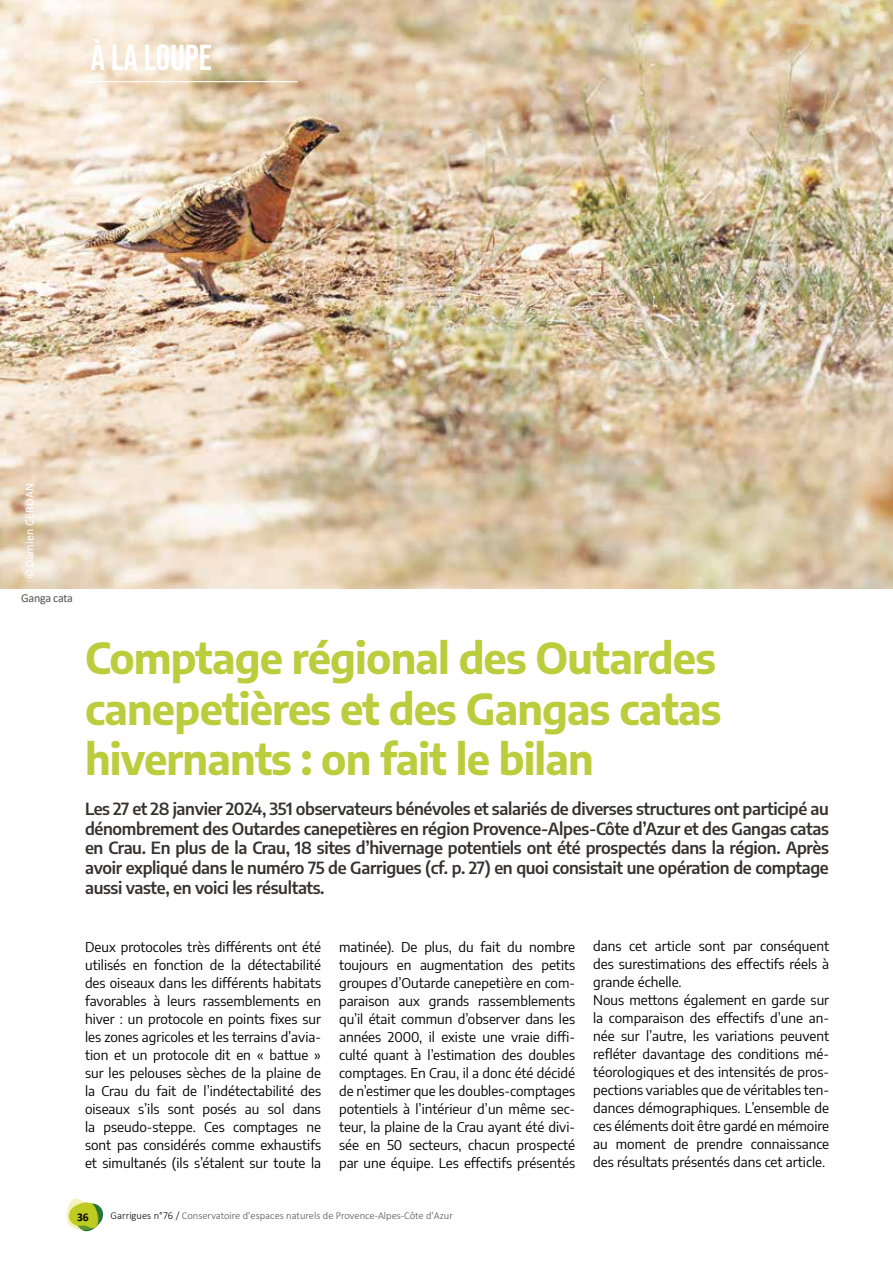
<style>
.page{position:relative;width:893px;height:1263px;background:#fff}
.page>*{position:absolute;margin:0;border:0;box-sizing:border-box;transform-origin:0 0}
.t1{font:700 42px/50.4px "Encode Sans";letter-spacing:-.02em;color:#bbcc3c}
.t2{font:36px "Bebas Neue";color:#fff}
.t3{font:600 16.5px/19.8px "Encode Sans";letter-spacing:-.02em;color:#38322e;text-align:justify}
.t4{font:13.5px/18px "Encode Sans";color:#000;text-align:justify}
.t5{font:12px "Calibri";letter-spacing:.01em;color:#fff}
.t6{font:12px "Calibri";letter-spacing:-.03em;color:#57514c}
.t7{font:700 11.7px "Calibri";color:#000}
.t8{font:300 10.5px "Calibri";color:#57514c}
.s1{color:#000}
</style>
<div class="page">
<svg style="left:67px;top:1198px;width:36px;height:33px"></svg>
<img style="left:0;top:0;width:893px;height:589px">
<hr style="left:85px;top:81px;width:213px;height:1px;background:#fff">
<h2 class="t2" style="left:91px;top:37px;width:122px">À LA LOUPE</h2>
<p class="t5" style="left:21px;top:579px;width:98px;rotate:-90deg">© Damien CERDAN</p>
<p class="t6" style="left:21px;top:589px;width:53px">Ganga cata</p>
<h1 class="t1" style="left:85px;top:631px;width:638px">Comptage régional des Outardes canepetières et des Gangas catas hivernants : on fait le bilan</h1>
<p class="t3" style="left:85px;top:798px;width:745px">Les 27 et 28 janvier 2024, 351 observateurs bénévoles et salariés de diverses structures ont participé au dénombrement des Outardes canepetières en région Provence-Alpes-Côte d’Azur et des Gangas catas en Crau. En plus de la Crau, 18 sites d’hivernage potentiels ont été prospectés dans la région. Après avoir expliqué dans le numéro 75 de Garrigues (cf. p. 27) en quoi consistait une opération de comptage aussi vaste, en voici les résultats.</p>
<p class="t4" style="left:85px;top:937px;width:238px">Deux protocoles très différents ont été utilisés en fonction de la détectabilité des oiseaux dans les différents habitats favorables à leurs rassemblements en hiver : un protocole en points fixes sur les zones agricoles et les terrains d’avia&shy;tion et un protocole dit en « battue » sur les pelouses sèches de la plaine de la Crau du fait de l’indétectabilité des oiseaux s’ils sont posés au sol dans la pseudo-steppe. Ces comptages ne sont pas considérés comme exhaustifs et simultanés (ils s’étalent sur toute la</p>
<p class="t4" style="left:339px;top:937px;width:238px">matinée). De plus, du fait du nombre toujours en augmentation des petits groupes d’Outarde canepetière en com&shy;paraison aux grands rassemblements qu’il était commun d’observer dans les années 2000, il existe une vraie diffi&shy;culté quant à l’estimation des doubles comptages. En Crau, il a donc été décidé de n’estimer que les doubles-comptages potentiels à l’intérieur d’un même sec&shy;teur, la plaine de la Crau ayant été divi&shy;sée en 50 secteurs, chacun prospecté par une équipe. Les effectifs présentés</p>
<p class="t4" style="left:593px;top:937px;width:238px;text-align:left">dans cet article sont par conséquent des surestimations des effectifs réels à grande échelle.<br>Nous mettons également en garde sur la comparaison des effectifs d’une an&shy;née sur l’autre, les variations peuvent refléter davantage des conditions mé&shy;téorologiques et des intensités de pros&shy;pections variables que de véritables ten&shy;dances démographiques. L’ensemble de ces éléments doit être gardé en mémoire au moment de prendre connaissance des résultats présentés dans cet article.</p>
<p class="t7" style="left:77px;top:1209px;width:13px">36</p>
<p class="t8" style="left:111px;top:1209px;width:344px"><span class="s1">Garrigues n°76 /</span> Conservatoire d'espaces naturels de Provence-Alpes-Côte d'Azur</p>
</div>
